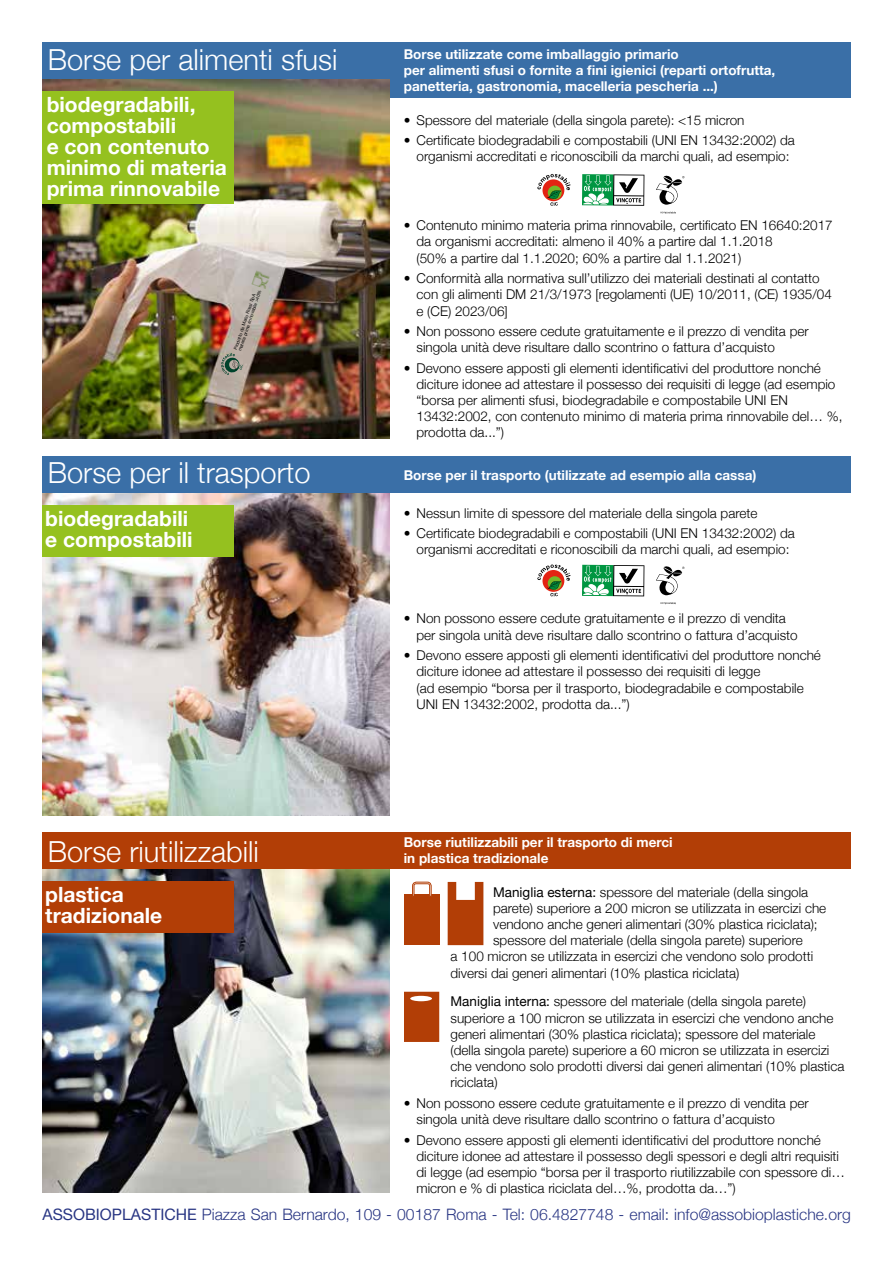
<style>
.page{position:relative;width:893px;height:1263px;background:#fff}
.page>*{position:absolute;margin:0;border:0;box-sizing:border-box;transform-origin:0 0}
.t1{font:300 29.1px "Helvetica Neue";color:#fff}
.t2{font:700 21px/21px "Helvetica Neue";color:#fff}
.t3{font:300 15.75px "Helvetica Neue";color:#283583}
.t4{font:300 13.5px/16.2px "Helvetica Neue";color:#000}
.t5{font:700 13.5px/16.2px "Helvetica Neue";color:#fff}
.t6{font:4.5px/4.5px "Helvetica Neue";color:#000}
.s1{font-weight:400}
</style>
<div class="page">
<div style="left:359px;top:43px;width:492px;height:55px;background:#3a6fa7"></div>
<img style="left:43px;top:79px;width:347px;height:359px">
<div style="left:43px;top:43px;width:808px;height:36px;background:#3a6fa7"></div>
<div style="left:43px;top:91px;width:191px;height:113px;background:#95c11f"></div>
<svg style="left:221px;top:353px;width:22px;height:22px"></svg>
<img style="left:251px;top:270px;width:20px;height:19px">
<img style="left:43px;top:492px;width:347px;height:324px">
<div style="left:43px;top:456px;width:808px;height:36px;background:#3a6fa7"></div>
<div style="left:43px;top:505px;width:191px;height:51px;background:#95c11f"></div>
<svg style="left:582px;top:174px;width:62px;height:32px"></svg>
<svg style="left:656px;top:175px;width:28px;height:30px"></svg>
<svg style="left:660px;top:211px;width:16px;height:3px"></svg>
<svg style="left:537px;top:174px;width:33px;height:32px"></svg>
<img style="left:43px;top:869px;width:347px;height:323px">
<div style="left:43px;top:833px;width:808px;height:36px;background:#b23e06"></div>
<svg style="left:404px;top:992px;width:35px;height:50px;background:#b64813"></svg>
<div style="left:404px;top:894px;width:36px;height:51px;background:#b23e06"></div>
<svg style="left:412px;top:882px;width:20px;height:14px"></svg>
<div style="left:43px;top:881px;width:191px;height:51px;background:#b23e06"></div>
<svg style="left:448px;top:882px;width:35px;height:63px;background:#bd5b2b"></svg>
<svg style="left:582px;top:565px;width:62px;height:31px"></svg>
<svg style="left:656px;top:566px;width:28px;height:29px"></svg>
<svg style="left:660px;top:602px;width:16px;height:2px"></svg>
<svg style="left:537px;top:564px;width:33px;height:32px"></svg>
<h1 class="t1" style="left:48px;top:36px;width:291px">Borse per alimenti sfusi</h1>
<h2 class="t2" style="left:47px;top:94px;width:182px">biodegradabili, compostabili<br>e con contenuto minimo di materia prima rinnovabile</h2>
<p class="t6" style="left:234px;top:349px;width:66px;rotate:-72deg">Prodotto da Mario Rossi SpA materia prima rinnovabile &gt;40%</p>
<h1 class="t1" style="left:48px;top:449px;width:264px">Borse per il trasporto</h1>
<h2 class="t2" style="left:45px;top:509px;width:149px">biodegradabili e compostabili</h2>
<h1 class="t1" style="left:48px;top:828px;width:213px">Borse riutilizzabili</h1>
<h2 class="t2" style="left:45px;top:884px;width:118px">plastica tradizionale</h2>
<p class="t5" style="left:404px;top:46px;width:373px">Borse utilizzate come imballaggio primario<br>per alimenti sfusi o fornite a fini igienici (reparti ortofrutta, panetteria, gastronomia, macelleria pescheria ...)</p>
<p class="t4" style="left:404px;top:111px;width:342px">• Spessore del materiale (della singola parete): &lt;15 micron</p>
<p class="t4" style="left:404px;top:131px;width:393px;text-align:center">• Certificate biodegradabili e compostabili (UNI EN 13432:2002) da organismi accreditati e riconoscibili da marchi quali, ad esempio:</p>
<p class="t4" style="left:417px;top:216px;width:418px;text-indent:-13px">• Contenuto minimo materia prima rinnovabile, certificato EN 16640:2017 da organismi accreditati: almeno il 40% a partire dal 1.1.2018<br>(50% a partire dal 1.1.2020; 60% a partire dal 1.1.2021)</p>
<p class="t4" style="left:417px;top:269px;width:417px;text-indent:-13px">• Conformità alla normativa sull’utilizzo dei materiali destinati al contatto con gli alimenti DM 21/3/1973 [regolamenti (UE) 10/2011, (CE) 1935/04 e (CE) 2023/06]</p>
<p class="t4" style="left:417px;top:322px;width:394px;text-indent:-13px">• Non possono essere cedute gratuitamente e il prezzo di vendita per singola unità deve risultare dallo scontrino o fattura d’acquisto</p>
<p class="t4" style="left:417px;top:359px;width:427px;text-indent:-13px">• Devono essere apposti gli elementi identificativi del produttore nonché diciture idonee ad attestare il possesso dei requisiti di legge (ad esempio “borsa per alimenti sfusi, biodegradabile e compostabile UNI EN 13432:2002, con contenuto minimo di materia prima rinnovabile del… %, prodotta da...”)</p>
<p class="t5" style="left:404px;top:468px;width:354px">Borse per il trasporto (utilizzate ad esempio alla cassa)</p>
<p class="t4" style="left:404px;top:504px;width:355px">• Nessun limite di spessore del materiale della singola parete</p>
<p class="t4" style="left:404px;top:524px;width:393px;text-align:center">• Certificate biodegradabili e compostabili (UNI EN 13432:2002) da organismi accreditati e riconoscibili da marchi quali, ad esempio:</p>
<p class="t4" style="left:417px;top:610px;width:383px;text-indent:-13px">• Non possono essere cedute gratuitamente e il prezzo di vendita per singola unità deve risultare dallo scontrino o fattura d’acquisto</p>
<p class="t4" style="left:417px;top:646px;width:406px;text-indent:-13px">• Devono essere apposti gli elementi identificativi del produttore nonché diciture idonee ad attestare il possesso dei requisiti di legge<br>(ad esempio “borsa per il trasporto, biodegradabile e compostabile UNI EN 13432:2002, prodotta da...”)</p>
<p class="t5" style="left:404px;top:834px;width:270px">Borse riutilizzabili per il trasporto di merci in plastica tradizionale</p>
<p class="t4" style="left:493px;top:882px;width:317px"><span class="s1">Maniglia esterna:</span> spessore del materiale (della singola</p>
<p class="t4" style="left:493px;top:899px;width:335px">parete) superiore a 200 micron se utilizzata in esercizi che</p>
<p class="t4" style="left:493px;top:915px;width:326px">vendono anche generi alimentari (30% plastica riciclata);</p>
<p class="t4" style="left:493px;top:931px;width:311px">spessore del materiale (della singola parete) superiore</p>
<p class="t4" style="left:451px;top:947px;width:364px">a 100 micron se utilizzata in esercizi che vendono solo prodotti</p>
<p class="t4" style="left:451px;top:963px;width:290px">diversi dai generi alimentari (10% plastica riciclata)</p>
<p class="t4" style="left:451px;top:992px;width:395px"><span class="s1">Maniglia interna:</span> spessore del materiale (della singola parete) superiore a 100 micron se utilizzata in esercizi che vendono anche generi alimentari (30% plastica riciclata); spessore del materiale (della singola parete) superiore a 60 micron se utilizzata in esercizi che vendono solo prodotti diversi dai generi alimentari (10% plastica riciclata)</p>
<p class="t4" style="left:417px;top:1094px;width:394px;text-indent:-13px">• Non possono essere cedute gratuitamente e il prezzo di vendita per singola unità deve risultare dallo scontrino o fattura d’acquisto</p>
<p class="t4" style="left:417px;top:1131px;width:430px;text-indent:-13px">• Devono essere apposti gli elementi identificativi del produttore nonché diciture idonee ad attestare il possesso degli spessori e degli altri requisiti di legge (ad esempio “borsa per il trasporto riutilizzabile con spessore di… micron e % di plastica riciclata del…%, prodotta da…”)</p>
<p class="t3" style="left:43px;top:1202px;width:810px"><span class="s1">ASSOBIOPLASTICHE</span> Piazza San Bernardo, 109 - 00187 Roma - Tel: 06.4827748 - email: info@assobioplastiche.org</p>
</div>
